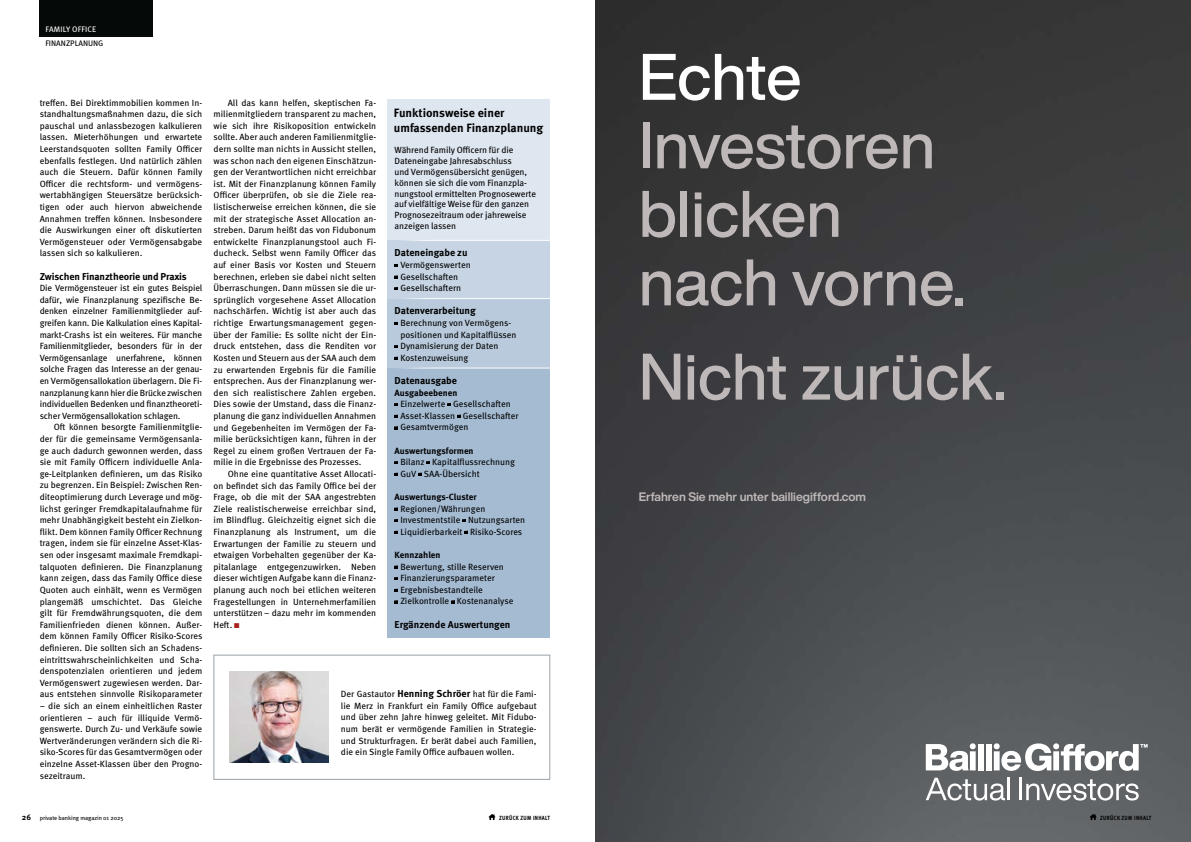
<style>
.page{position:relative;width:1191px;height:842px;background:#fff}
.page>*{position:absolute;margin:0;border:0;box-sizing:border-box;transform-origin:0 0}
.t1{font:500 64.5px/68.5px "Helvetica Now Display";color:#bfb8b8}
.t2{font:500 64.5px "Helvetica Now Display";letter-spacing:-.005em;color:#fff}
.t3{font:700 12.1px "Helvetica Now Display";color:#bfb8b8}
.t4{font:700 12px/14.4px "Meta OT";color:#000}
.t5{font:700 10px "Meta OT";letter-spacing:-.01em;color:#000}
.t6{font:9px/11.6px "Meta OT";letter-spacing:-.005em;color:#000;text-align:justify}
.t7{font:700 9px "Meta OT";color:#000}
.t8{font:8px "Meta OT";color:#000}
.t9{font:8px "Meta OT";letter-spacing:.02em;color:#fff}
.t10{font:700 8px "Meta OT";color:#000}
.t11{font:700 6px "Meta OT";letter-spacing:.06em;color:#000;scale:.85 1}
.t12{font:6px "Meta OT";letter-spacing:-.01em;color:#000}
.s1{color:#a81e1c}
.s2{font-weight:700;font-size:10px}
</style>
<div class="page">
<div style="left:40px;top:0;width:113px;height:36px;background:#050908"></div>
<div style="left:387px;top:99px;width:163px;height:141px;background:#dee6f0"></div>
<div style="left:387px;top:240px;width:163px;height:59px;background:#c6d4e3"></div>
<div style="left:387px;top:299px;width:163px;height:70px;background:#b8cadc"></div>
<div style="left:387px;top:369px;width:163px;height:269px;background:#a4bbd2"></div>
<div style="left:214px;top:655px;width:336px;height:125px;border:1px solid #9ba3a8"></div>
<img style="left:230px;top:671px;width:99px;height:92px">
<svg style="left:394px;top:263px;width:4px;height:4px"></svg>
<svg style="left:394px;top:275px;width:4px;height:4px"></svg>
<svg style="left:394px;top:287px;width:4px;height:3px"></svg>
<svg style="left:394px;top:321px;width:4px;height:4px"></svg>
<svg style="left:394px;top:345px;width:4px;height:3px"></svg>
<svg style="left:394px;top:356px;width:4px;height:4px"></svg>
<svg style="left:394px;top:403px;width:4px;height:3px"></svg>
<svg style="left:447px;top:403px;width:4px;height:3px"></svg>
<svg style="left:394px;top:414px;width:4px;height:4px"></svg>
<svg style="left:457px;top:414px;width:4px;height:4px"></svg>
<svg style="left:394px;top:426px;width:4px;height:3px"></svg>
<svg style="left:394px;top:461px;width:4px;height:3px"></svg>
<svg style="left:426px;top:461px;width:4px;height:3px"></svg>
<svg style="left:394px;top:472px;width:4px;height:4px"></svg>
<svg style="left:418px;top:472px;width:4px;height:4px"></svg>
<svg style="left:394px;top:507px;width:4px;height:4px"></svg>
<svg style="left:394px;top:519px;width:4px;height:3px"></svg>
<svg style="left:462px;top:519px;width:4px;height:3px"></svg>
<svg style="left:394px;top:530px;width:4px;height:4px"></svg>
<svg style="left:464px;top:530px;width:4px;height:4px"></svg>
<svg style="left:394px;top:565px;width:4px;height:4px"></svg>
<svg style="left:394px;top:577px;width:4px;height:3px"></svg>
<svg style="left:394px;top:588px;width:4px;height:4px"></svg>
<svg style="left:394px;top:600px;width:4px;height:3px"></svg>
<svg style="left:451px;top:600px;width:4px;height:3px"></svg>
<hr style="left:382px;top:240px;width:174px;height:1px;background:#fff">
<hr style="left:381px;top:298px;width:175px;height:1px;background:#fff">
<hr style="left:382px;top:368px;width:174px;height:1px;background:#fff">
<img style="left:595px;top:0;width:596px;height:842px">
<svg style="left:925px;top:743px;width:50px;height:28px"></svg>
<div style="left:978px;top:744px;width:5px;height:26px;background:#fff"></div>
<div style="left:986px;top:744px;width:5px;height:26px;background:#fff"></div>
<svg style="left:993px;top:743px;width:154px;height:28px"></svg>
<svg style="left:925px;top:778px;width:80px;height:22px"></svg>
<hr style="left:1007px;top:778px;width:2px;height:22px;background:#fff">
<hr style="left:1019px;top:778px;width:3px;height:22px;background:#fff">
<svg style="left:1026px;top:779px;width:112px;height:21px"></svg>
<svg style="left:488px;top:814px;width:7px;height:6px"></svg>
<svg style="left:1089px;top:814px;width:7px;height:6px"></svg>
<p class="t9" style="left:45px;top:24px;width:52px">FAMILY OFFICE</p>
<p class="t8" style="left:45px;top:38px;width:60px">FINANZPLANUNG</p>
<p class="t6" style="left:40px;top:97px;width:164px">treffen. Bei Direktimmobilien kommen In&shy;standhaltungsmaßnahmen dazu, die sich pauschal und anlassbezogen kalkulieren lassen. Mieterhöhungen und erwartete Leerstandsquoten sollten Family Officer ebenfalls festlegen. Und natürlich zählen auch die Steuern. Dafür können Family Officer die rechtsform- und vermögens&shy;wertabhängigen Steuersätze berücksich&shy;tigen oder auch hiervon abweichende Annahmen treffen können. Insbesondere die Auswirkungen einer oft diskutierten Vermögensteuer oder Vermögensabgabe lassen sich so kalkulieren.</p>
<p class="t5" style="left:40px;top:270px;width:149px">Zwischen Finanztheorie und Praxis</p>
<p class="t6" style="left:40px;top:282px;width:164px">Die Vermögensteuer ist ein gutes Beispiel dafür, wie Finanzplanung spezifische Be&shy;denken einzelner Familienmitglieder auf&shy;greifen kann. Die Kalkulation eines Kapital&shy;markt-Crashs ist ein weiteres. Für manche Familienmitglieder, besonders für in der Vermögensanlage unerfahrene, können solche Fragen das Interesse an der genau&shy;en Vermögensallokation überlagern. Die Fi&shy;nanzplanung kann hier die Brücke zwischen individuellen Bedenken und finanztheoreti&shy;scher Vermögensallokation schlagen.</p>
<p class="t6" style="left:40px;top:422px;width:164px;text-indent:14px">Oft können besorgte Familienmitglie&shy;der für die gemeinsame Vermögensanla&shy;ge auch dadurch gewonnen werden, dass sie mit Family Officern individuelle Anla&shy;ge-Leitplanken definieren, um das Risiko zu begrenzen. Ein Beispiel: Zwischen Ren&shy;diteoptimierung durch Leverage und mög&shy;lichst geringer Fremdkapitalaufnahme für mehr Unabhängigkeit besteht ein Zielkon&shy;flikt. Dem können Family Officer Rechnung tragen, indem sie für einzelne Asset-Klas&shy;sen oder insgesamt maximale Fremdkapi&shy;talquoten definieren. Die Finanzplanung kann zeigen, dass das Family Office diese Quoten auch einhält, wenn es Vermögen plangemäß umschichtet. Das Gleiche gilt für Fremdwährungsquoten, die dem Familienfrieden dienen können. Außer&shy;dem können Family Officer Risiko-Scores definieren. Die sollten sich an Schadens&shy;eintrittswahrscheinlichkeiten und Scha&shy;denspotenzialen orientieren und jedem Vermögenswert zugewiesen werden. Dar&shy;aus entstehen sinnvolle Risikoparameter</p>
<p class="t6" style="left:40px;top:700px;width:164px">– die sich an einem einheitlichen Raster orientieren – auch für illiquide Vermö&shy;genswerte. Durch Zu- und Verkäufe sowie Wertveränderungen verändern sich die Ri&shy;siko-Scores für das Gesamtvermögen oder einzelne Asset-Klassen über den Progno&shy;sezeitraum.</p>
<p class="t6" style="left:214px;top:97px;width:164px;text-indent:14px">All das kann helfen, skeptischen Fa&shy;milienmitgliedern transparent zu machen, wie sich ihre Risikoposition entwickeln sollte. Aber auch anderen Familienmitglie&shy;dern sollte man nichts in Aussicht stellen, was schon nach den eigenen Einschätzun&shy;gen der Verantwortlichen nicht erreichbar ist. Mit der Finanzplanung können Family Officer überprüfen, ob sie die Ziele rea&shy;listischerweise erreichen können, die sie mit der strategische Asset Allocation an&shy;streben. Darum heißt das von Fidubonum entwickelte Finanzplanungstool auch Fi&shy;ducheck. Selbst wenn Family Officer das auf einer Basis vor Kosten und Steuern berechnen, erleben sie dabei nicht selten Überraschungen. Dann müssen sie die ur&shy;sprünglich vorgesehene Asset Allocation nachschärfen. Wichtig ist aber auch das richtige Erwartungsmanagement gegen&shy;über der Familie: Es sollte nicht der Ein&shy;druck entstehen, dass die Renditen vor Kosten und Steuern aus der SAA auch dem zu erwartenden Ergebnis für die Familie entsprechen. Aus der Finanzplanung wer&shy;den sich realistischere Zahlen ergeben.<br>Dies sowie der Umstand, dass die Finanz&shy;planung die ganz individuellen Annahmen und Gegebenheiten im Vermögen der Fa&shy;milie berücksichtigen kann, führen in der Regel zu einem großen Vertrauen der Fa&shy;milie in die Ergebnisse des Prozesses.</p>
<p class="t6" style="left:214px;top:468px;width:164px;text-indent:14px">Ohne eine quantitative Asset Allocati&shy;on befindet sich das Family Office bei der Frage, ob die mit der SAA angestrebten Ziele realistischerweise erreichbar sind, im Blindflug. Gleichzeitig eignet sich die Finanzplanung als Instrument, um die Erwartungen der Familie zu steuern und etwaigen Vorbehalten gegenüber der Ka&shy;pitalanlage entgegenzuwirken. Neben dieser wichtigen Aufgabe kann die Finanz&shy;planung auch noch bei etlichen weiteren Fragestellungen in Unternehmerfamilien unterstützen– dazu mehr im kommenden Heft. <span class="s1">■</span></p>
<h3 class="t4" style="left:394px;top:106px;width:151px">Funktionsweise einer umfassenden Finanzplanung</h3>
<p class="t6" style="left:394px;top:145px;width:143px;line-height:10.8px;text-align:left">Während Family Officern für die<br>Dateneingabe Jahresabschluss<br>und Vermögensübersicht genügen, können sie sich die vom Finanzpla&shy;nungstool ermittelten Prognosewerte auf vielfältige Weise für den ganzen<br>Prognosezeitraum oder jahreweise anzeigen lassen</p>
<p class="t5" style="left:394px;top:247px;width:74px">Dateneingabe zu</p>
<p class="t6" style="left:400px;top:259px;width:72px;text-align:left">Vermögenswerten<br>Gesellschaften<br>Gesellschaftern</p>
<p class="t5" style="left:394px;top:305px;width:83px">Datenverarbeitung</p>
<p class="t6" style="left:400px;top:317px;width:118px;text-align:left">Berechnung von Vermögens&shy;positionen und Kapitalflüssen<br>Dynamisierung der Daten<br>Kostenzuweisung</p>
<p class="t5" style="left:394px;top:374px;width:64px">Datenausgabe</p>
<p class="t7" style="left:394px;top:387px;width:64px">Ausgabeebenen</p>
<p class="t6" style="left:400px;top:398px;width:120px;text-align:left">Einzelwerte Gesellschaften<br>Asset-Klassen Gesellschafter<br>Gesamtvermögen</p>
<p class="t7" style="left:394px;top:445px;width:80px">Auswertungsformen</p>
<p class="t6" style="left:400px;top:456px;width:116px">Bilanz Kapitalflussrechnung<br>GuV SAA-Übersicht</p>
<p class="t7" style="left:394px;top:491px;width:83px">Auswertungs-Cluster</p>
<p class="t6" style="left:400px;top:503px;width:126px;text-align:left">Regionen/Währungen<br>Investmentstile Nutzungsarten<br>Liquidierbarkeit Risiko-Scores</p>
<p class="t7" style="left:394px;top:549px;width:47px">Kennzahlen</p>
<p class="t6" style="left:400px;top:561px;width:115px;text-align:left">Bewertung, stille Reserven<br>Finanzierungsparameter<br>Ergebnisbestandteile<br>Zielkontrolle Kostenanalyse</p>
<p class="t5" style="left:394px;top:618px;width:117px">Ergänzende Auswertungen</p>
<p class="t6" style="left:341px;top:688px;width:197px">Der Gastautor <span class="s2">Henning Schröer</span> hat für die Fami&shy;lie Merz in Frankfurt ein Family Office aufgebaut und über zehn Jahre hinweg geleitet. Mit Fidubo&shy;num berät er vermögende Familien in Strategie&shy;und Strukturfragen. Er berät dabei auch Familien, die ein Single Family Office aufbauen wollen.</p>
<h1 class="t2" style="left:639px;top:33px;width:164px">Echte</h1>
<h1 class="t1" style="left:639px;top:111px;width:328px">Investoren blicken nach vorne.</h1>
<h1 class="t1" style="left:639px;top:342px;width:369px">Nicht zurück.</h1>
<h2 class="t3" style="left:639px;top:489px;width:229px">Erfahren Sie mehr unter bailliegifford.com</h2>
<p class="t10" style="left:22px;top:812px;width:11px">26</p>
<p class="t12" style="left:40px;top:814px;width:85px">private banking magazin 01 2025</p>
<p class="t11" style="left:499px;top:814px;width:61px">ZURÜCK ZUM INHALT</p>
<p class="t11" style="left:1100px;top:814px;width:61px">ZURÜCK ZUM INHALT</p>
</div>
